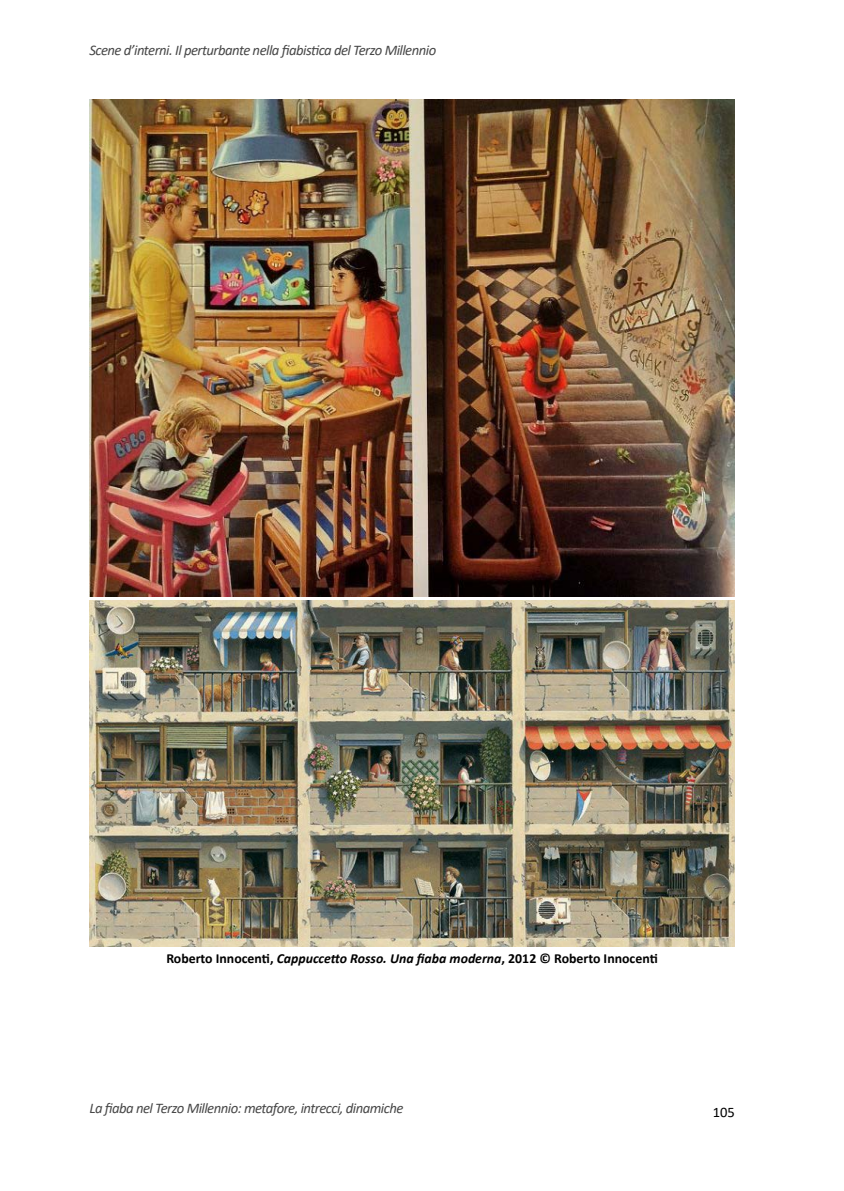
<style>
.page{position:relative;width:844px;height:1191px;background:#fff}
.page>*{position:absolute;margin:0;border:0;box-sizing:border-box;transform-origin:0 0}
.t1{font:italic 14.7px "Calibri";letter-spacing:-.035em;color:#474747}
.t2{font:14.53px "Calibri";color:#000}
.pie_img_tabla{font:700 13.83px "Calibri";color:#000}
.s1{font-style:italic}
</style>
<div class="page">
<img style="left:89px;top:99px;width:645px;height:497px">
<img style="left:89px;top:601px;width:645px;height:345px">
<p class="t1" style="left:89px;top:40px;width:348px">Scene d’interni. Il perturbante nella fiabistica del Terzo Millennio</p>
<p class="pie_img_tabla" style="left:166px;top:949px;width:493px">Roberto Innocenti, <span class="s1">Cappuccetto Rosso. Una fiaba moderna</span>, 2012 © Roberto Innocenti</p>
<p class="t1" style="left:89px;top:1097px;width:315px">La fiaba nel Terzo Millennio: metafore, intrecci, dinamiche</p>
<p class="t2" style="left:712px;top:1101px;width:24px">105</p>
</div>
